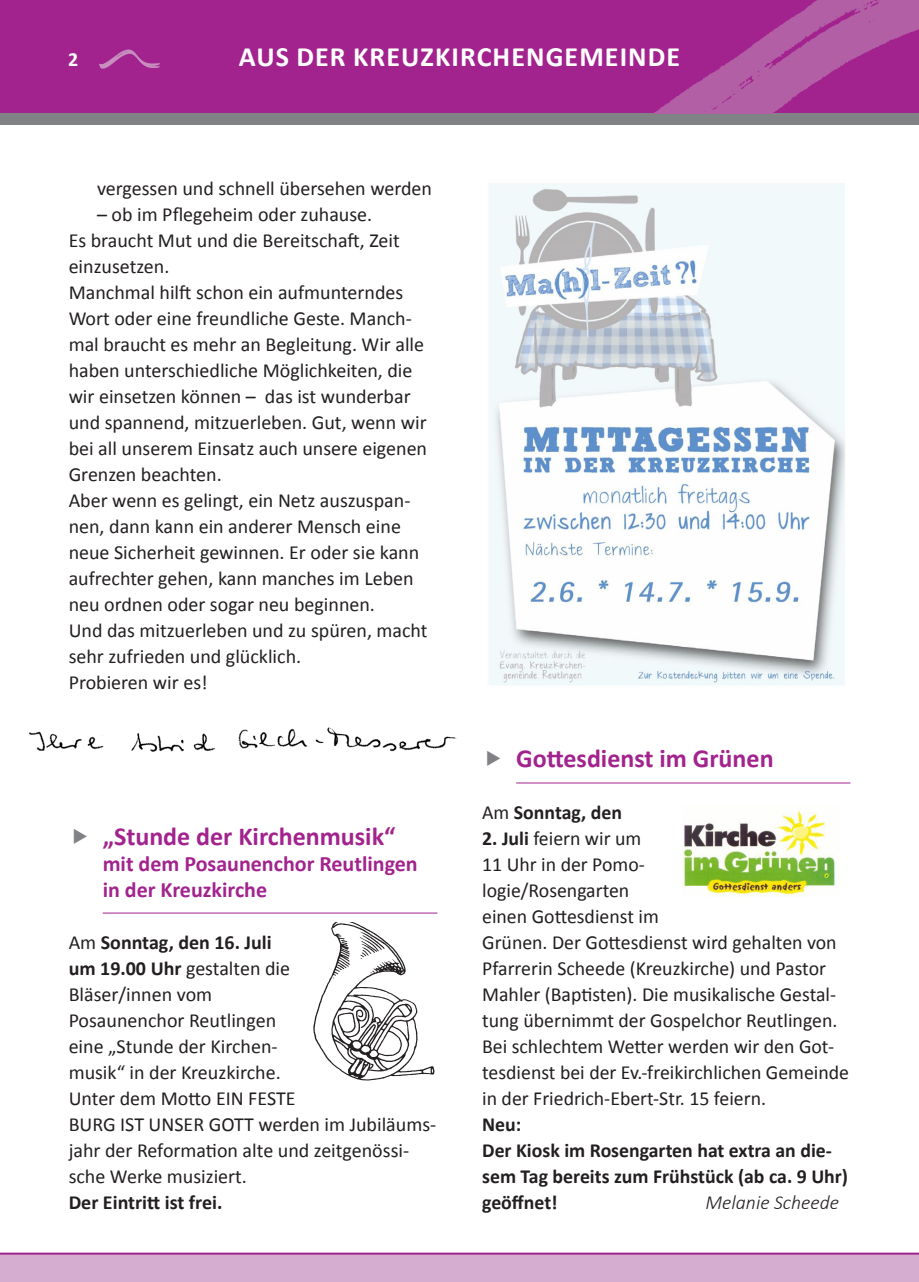
<style>
.page{position:relative;width:919px;height:1282px;background:#fff}
.page>*{position:absolute;margin:0;border:0;box-sizing:border-box;transform-origin:0 0}
.Headline{font:700 28px "Calibri";letter-spacing:.04em;color:#fff}
.t1{font:700 26px "Calibri";color:#a2238e}
.t2{font:700 22px/26px "Calibri";color:#a2238e}
.Grundtext{font:20px/26px "Calibri";color:#231f20}
.Grundtext-2{font:700 20px "Calibri";color:#231f20}
.Grundtext-3{font:italic 300 20px "Calibri";color:#231f20}
.t3{font:700 20px "Calibri";color:#fff}
.s1{font-weight:700}
.s2{font-weight:400}
</style>
<div class="page">
<div style="left:0;top:1253px;width:918px;height:28px;background:#d4add0"></div>
<div style="left:0;top:0;width:918px;height:113px;background:#a2238e"></div>
<div style="left:0;top:113px;width:918px;height:12px;background:#808285"></div>
<hr style="left:0;top:1252px;width:918px;height:2px;background:#a2238e">
<img style="left:654px;top:0;width:264px;height:113px">
<img style="left:99px;top:49px;width:61px;height:20px">
<img style="left:489px;top:183px;width:356px;height:502px">
<hr style="left:516px;top:782px;width:334px;height:1px;background:#a2238e">
<img style="left:682px;top:810px;width:154px;height:86px">
<img style="left:29px;top:727px;width:428px;height:25px">
<hr style="left:103px;top:912px;width:334px;height:1px;background:#a2238e">
<img style="left:313px;top:922px;width:122px;height:159px">
<p class="t3" style="left:68px;top:47px;width:12px">2</p>
<p class="Headline" style="left:239px;top:40px;width:443px">AUS DER KREUZKIRCHENGEMEINDE</p>
<p class="Grundtext" style="left:97px;top:174px;width:336px">vergessen und schnell übersehen werden</p>
<p class="Grundtext" style="left:97px;top:200px;width:277px">– ob im Pflegeheim oder zuhause.</p>
<p class="Grundtext" style="left:69px;top:226px;width:332px">Es braucht Mut und die Bereitschaft, Zeit einzusetzen.</p>
<p class="Grundtext" style="left:69px;top:278px;width:360px">Manchmal hilft schon ein aufmunterndes Wort oder eine freundliche Geste. Manch&shy;mal braucht es mehr an Begleitung. Wir alle haben unterschiedliche Möglichkeiten, die wir einsetzen können – das ist wunderbar und spannend, mitzuerleben. Gut, wenn wir bei all unserem Einsatz auch unsere eigenen Grenzen beachten.</p>
<p class="Grundtext" style="left:69px;top:486px;width:352px">Aber wenn es gelingt, ein Netz auszuspan&shy;nen, dann kann ein anderer Mensch eine neue Sicherheit gewinnen. Er oder sie kann aufrechter gehen, kann manches im Leben neu ordnen oder sogar neu beginnen.</p>
<p class="Grundtext" style="left:69px;top:616px;width:360px">Und das mitzuerleben und zu spüren, macht sehr zufrieden und glücklich.</p>
<p class="Grundtext" style="left:69px;top:668px;width:140px">Probieren wir es!</p>
<p class="t1" style="left:103px;top:820px;width:294px">„Stunde der Kirchenmusik“</p>
<p class="t2" style="left:103px;top:849px;width:316px">mit dem Posaunenchor Reutlingen in der Kreuzkirche</p>
<p class="Grundtext" style="left:69px;top:928px;width:223px">Am <span class="s1">Sonntag, den 16. Juli um 19.00 Uhr</span> gestalten die<br>Bläser/innen vom<br>Posaunenchor Reutlingen eine „Stunde der Kirchen&shy;musik“ in der Kreuzkirche.</p>
<p class="Grundtext" style="left:69px;top:1084px;width:369px">Unter dem Motto EIN FESTE<br>BURG IST UNSER GOTT werden im Jubiläums&shy;jahr der Reformation alte und zeitgenössi&shy;sche Werke musiziert.</p>
<p class="Grundtext-2" style="left:69px;top:1189px;width:155px">Der Eintritt ist frei.</p>
<p class="t1" style="left:516px;top:742px;width:259px">Gottesdienst im Grünen</p>
<p class="Grundtext-2" style="left:482px;top:799px;width:141px"><span class="s2">Am</span> Sonntag, den</p>
<p class="Grundtext" style="left:482px;top:824px;width:368px"><span class="s1">2. Juli</span> feiern wir um<br>11 Uhr in der Pomo-<br>logie/Rosengarten<br>einen Gottesdienst im<br>Grünen. Der Gottesdienst wird gehalten von<br>Pfarrerin Scheede (Kreuzkirche) und Pastor<br>Mahler (Baptisten). Die musikalische Gestal&shy;tung übernimmt der Gospelchor Reutlingen.<br>Bei schlechtem Wetter werden wir den Got&shy;tesdienst bei der Ev.-freikirchlichen Gemeinde in der Friedrich-Ebert-Str. 15 feiern.<br><span class="s1">Neu:<br>Der Kiosk im Rosengarten hat extra an die&shy;sem Tag bereits zum Frühstück (ab ca. 9 Uhr) geöffnet!</span></p>
<p class="Grundtext-3" style="left:705px;top:1189px;width:135px">Melanie Scheede</p>
</div>
